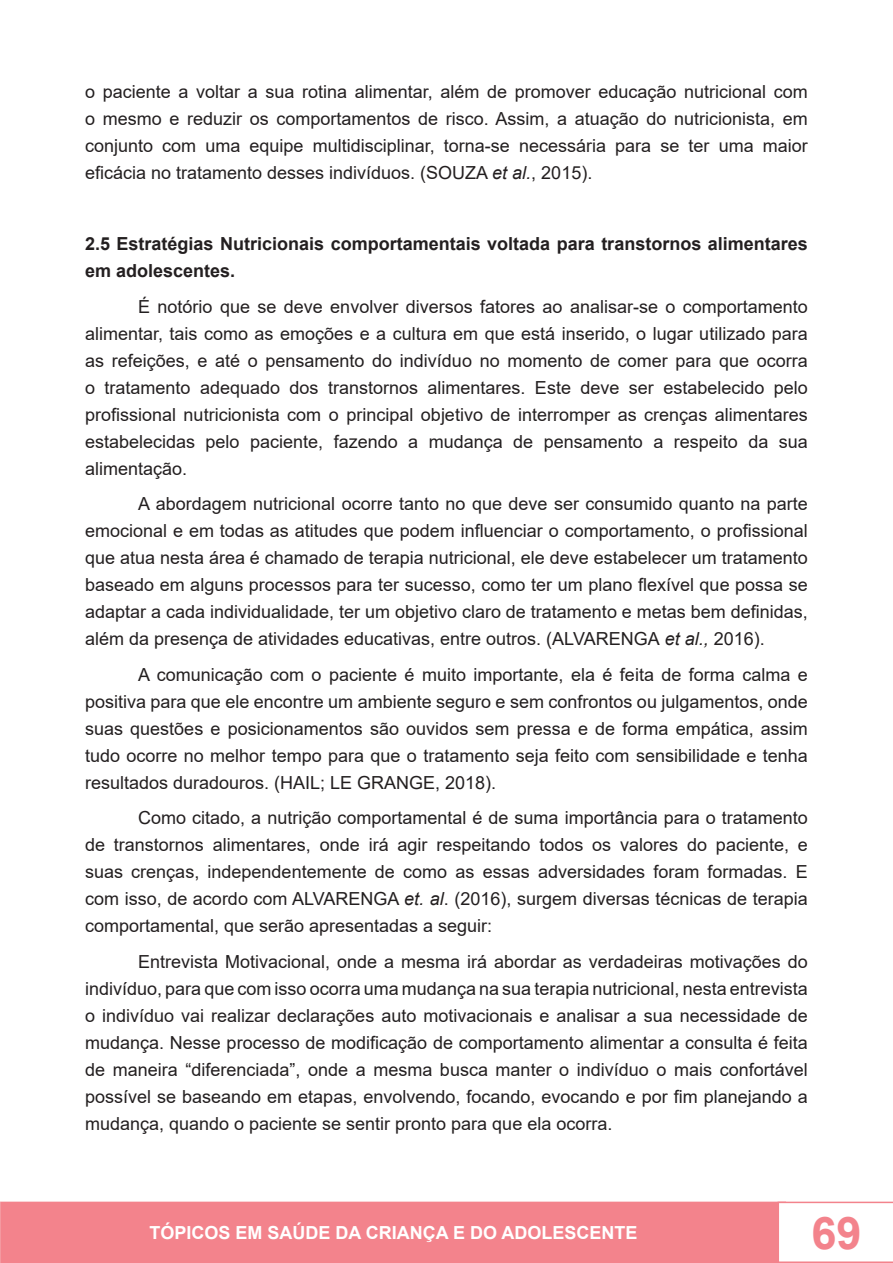
<style>
.page{position:relative;width:893px;height:1263px;background:#fff}
.page>*{position:absolute;margin:0;border:0;box-sizing:border-box;transform-origin:0 0}
.t1{font:700 45px "Arial";color:#f3838c}
.t2{font:18px/27px "Arial";color:#231f20;text-align:justify}
.t3{font:700 18px/27px "Arial";color:#231f20}
.t4{font:700 18px "Arial";color:#fff}
.s1{font-style:italic}
</style>
<div class="page">
<svg style="left:0;top:1201px;width:1px;height:62px"></svg>
<div style="left:2px;top:1202px;width:783px;height:60px;background:#f3838c"></div>
<div style="left:1px;top:1201px;width:785px;height:62px;border:2px solid #f3838c"></div>
<svg style="left:777px;top:1201px;width:116px;height:62px"></svg>
<p class="t2" style="left:85px;top:78px;width:724px">o paciente a voltar a sua rotina alimentar, além de promover educação nutricional com o mesmo e reduzir os comportamentos de risco. Assim, a atuação do nutricionista, em conjunto com uma equipe multidisciplinar, torna-se necessária para se ter uma maior eficácia no tratamento desses indivíduos. (SOUZA <span class="s1">et al.</span>, 2015).</p>
<p class="t3" style="left:85px;top:231px;width:724px">2.5 Estratégias Nutricionais comportamentais voltada para transtornos alimentares em adolescentes.</p>
<p class="t2" style="left:85px;top:293px;width:724px;text-indent:53px">É notório que se deve envolver diversos fatores ao analisar-se o comportamento alimentar, tais como as emoções e a cultura em que está inserido, o lugar utilizado para as refeições, e até o pensamento do indivíduo no momento de comer para que ocorra o tratamento adequado dos transtornos alimentares. Este deve ser estabelecido pelo profissional nutricionista com o principal objetivo de interromper as crenças alimentares estabelecidas pelo paciente, fazendo a mudança de pensamento a respeito da sua alimentação.</p>
<p class="t2" style="left:85px;top:490px;width:724px;text-indent:53px">A abordagem nutricional ocorre tanto no que deve ser consumido quanto na parte emocional e em todas as atitudes que podem influenciar o comportamento, o profissional que atua nesta área é chamado de terapia nutricional, ele deve estabelecer um tratamento baseado em alguns processos para ter sucesso, como ter um plano flexível que possa se adaptar a cada individualidade, ter um objetivo claro de tratamento e metas bem definidas, além da presença de atividades educativas, entre outros. (ALVARENGA <span class="s1">et al.,</span> 2016).</p>
<p class="t2" style="left:85px;top:661px;width:724px;text-indent:53px">A comunicação com o paciente é muito importante, ela é feita de forma calma e positiva para que ele encontre um ambiente seguro e sem confrontos ou julgamentos, onde suas questões e posicionamentos são ouvidos sem pressa e de forma empática, assim tudo ocorre no melhor tempo para que o tratamento seja feito com sensibilidade e tenha resultados duradouros. (HAIL; LE GRANGE, 2018).</p>
<p class="t2" style="left:85px;top:804px;width:724px;text-indent:53px">Como citado, a nutrição comportamental é de suma importância para o tratamento de transtornos alimentares, onde irá agir respeitando todos os valores do paciente, e suas crenças, independentemente de como as essas adversidades foram formadas. E com isso, de acordo com ALVARENGA <span class="s1">et. al</span>. (2016), surgem diversas técnicas de terapia comportamental, que serão apresentadas a seguir:</p>
<p class="t2" style="left:85px;top:948px;width:724px;text-indent:53px">Entrevista Motivacional, onde a mesma irá abordar as verdadeiras motivações do indivíduo, para que com isso ocorra uma mudança na sua terapia nutricional, nesta entrevista o indivíduo vai realizar declarações auto motivacionais e analisar a sua necessidade de mudança. Nesse processo de modificação de comportamento alimentar a consulta é feita de maneira “diferenciada”, onde a mesma busca manter o indivíduo o mais confortável possível se baseando em etapas, envolvendo, focando, evocando e por fim planejando a mudança, quando o paciente se sentir pronto para que ela ocorra.</p>
<p class="t4" style="left:149px;top:1220px;width:490px">TÓPICOS EM SAÚDE DA CRIANÇA E DO ADOLESCENTE</p>
<h1 class="t1" style="left:811px;top:1201px;width:52px">69</h1>
</div>
